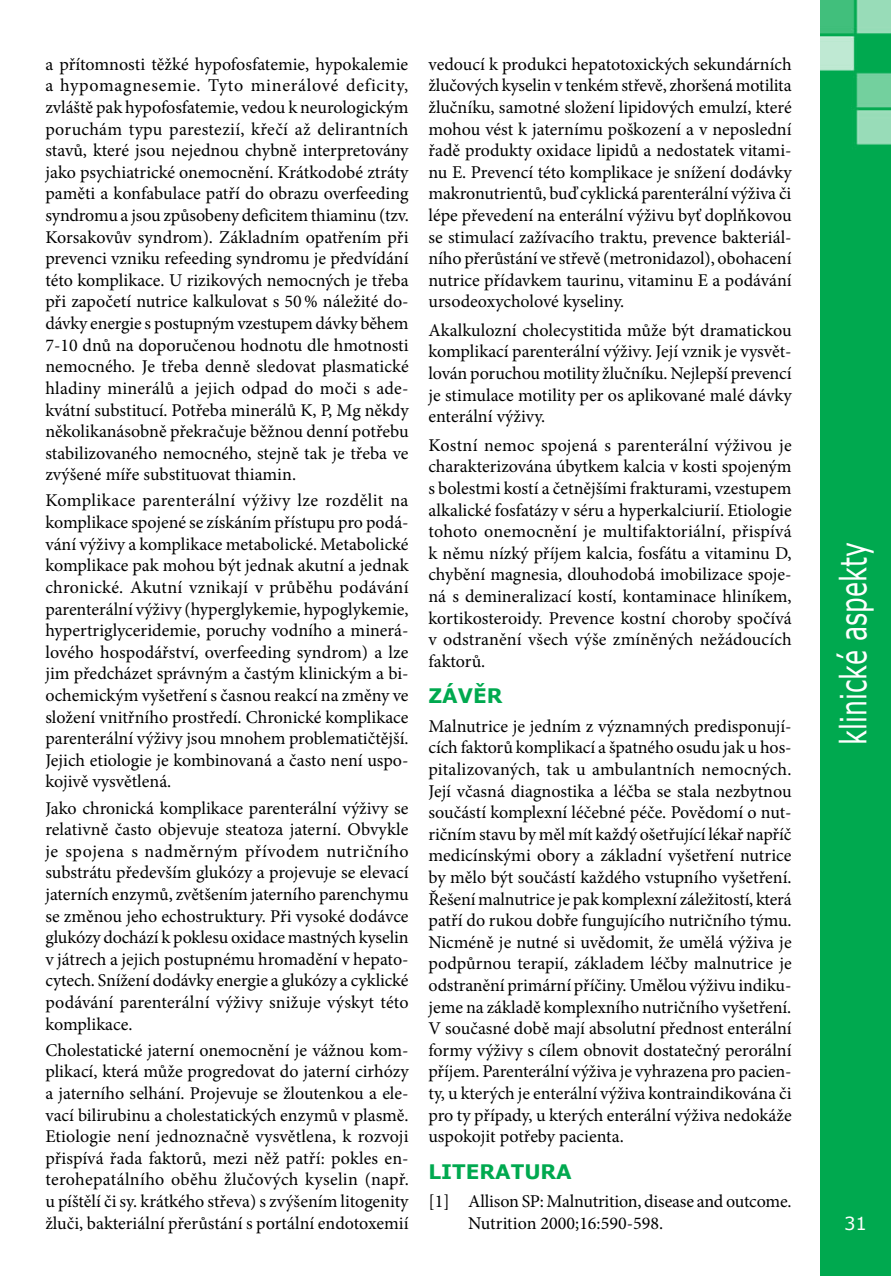
<style>
.page{position:relative;width:891px;height:1276px;background:#fff}
.page>*{position:absolute;margin:0;border:0;box-sizing:border-box;transform-origin:0 0}
.t1{font:36px "Verdana";color:#fff;scale:.7 1}
.t2{font:700 20px "Verdana";color:#00a94f}
.t3{font:18px/21.6px "Minion Pro";color:#000;text-align:justify}
.t4{font:18px "Verdana";color:#fff}
</style>
<div class="page">
<div style="left:820px;top:0;width:70px;height:1276px;background:#00a94f"></div>
<p class="t3" style="left:45px;top:53px;width:365px">a přítomnosti těžké hypofosfatemie, hypokalemie a hypomagnesemie. Tyto minerálové deficity, zvláště pak hypofosfatemie, vedou k neurologickým poruchám typu parestezií, křečí až delirantních stavů, které jsou nejednou chybně interpretovány jako psychiatrické onemocnění. Krátkodobé ztráty paměti a konfabulace patří do obrazu overfeeding syndromu a jsou způsobeny deficitem thiaminu (tzv.<br>Korsakovův syndrom). Základním opatřením při prevenci vzniku refeeding syndromu je předvídání této komplikace. U rizikových nemocných je třeba při započetí nutrice kalkulovat s 50% náležité do&shy;dávky energie s postupným vzestupem dávky během 7-10 dnů na doporučenou hodnotu dle hmotnosti nemocného. Je třeba denně sledovat plasmatické hladiny minerálů a jejich odpad do moči s ade&shy;kvátní substitucí. Potřeba minerálů K, P, Mg někdy několikanásobně překračuje běžnou denní potřebu stabilizovaného nemocného, stejně tak je třeba ve zvýšené míře substituovat thiamin.</p>
<p class="t3" style="left:45px;top:490px;width:364px">Komplikace parenterální výživy lze rozdělit na komplikace spojené se získáním přístupu pro podá&shy;vání výživy a komplikace metabolické. Metabolické komplikace pak mohou být jednak akutní a jednak chronické. Akutní vznikají v průběhu podávání parenterální výživy (hyperglykemie, hypoglykemie, hypertriglyceridemie, poruchy vodního a minerá&shy;lového hospodářství, overfeeding syndrom) a lze jim předcházet správným a častým klinickým a bi&shy;ochemickým vyšetření s časnou reakcí na změny ve složení vnitřního prostředí. Chronické komplikace parenterální výživy jsou mnohem problematičtější.<br>Jejich etiologie je kombinovaná a často není uspo&shy;kojivě vysvětlená.</p>
<p class="t3" style="left:45px;top:797px;width:365px">Jako chronická komplikace parenterální výživy se relativně často objevuje steatoza jaterní. Obvykle je spojena s nadměrným přívodem nutričního substrátu především glukózy a projevuje se elevací jaterních enzymů, zvětšením jaterního parenchymu se změnou jeho echostruktury. Při vysoké dodávce glukózy dochází k poklesu oxidace mastných kyselin v játrech a jejich postupnému hromadění v hepato&shy;cytech. Snížení dodávky energie a glukózy a cyklické podávání parenterální výživy snižuje výskyt této komplikace.</p>
<p class="t3" style="left:45px;top:1039px;width:365px">Cholestatické jaterní onemocnění je vážnou kom&shy;plikací, která může progredovat do jaterní cirhózy a jaterního selhání. Projevuje se žloutenkou a ele&shy;vací bilirubinu a cholestatických enzymů v plasmě.<br>Etiologie není jednoznačně vysvětlena, k rozvoji přispívá řada faktorů, mezi něž patří: pokles en&shy;terohepatálního oběhu žlučových kyselin (např. u píštělí či sy. krátkého střeva) s zvýšením litogenity žluči, bakteriální přerůstání s portální endotoxemií</p>
<p class="t3" style="left:428px;top:53px;width:364px">vedoucí k produkci hepatotoxických sekundárních žlučových kyselin v tenkém střevě, zhoršená motilita žlučníku, samotné složení lipidových emulzí, které mohou vést k jaternímu poškození a v neposlední řadě produkty oxidace lipidů a nedostatek vitami&shy;nu E. Prevencí této komplikace je snížení dodávky makronutrientů, buď cyklická parenterální výživa či lépe převedení na enterální výživu byť doplňkovou se stimulací zažívacího traktu, prevence bakteriál&shy;ního přerůstání ve střevě (metronidazol), obohacení nutrice přídavkem taurinu, vitaminu E a podávání ursodeoxycholové kyseliny.</p>
<p class="t3" style="left:428px;top:319px;width:364px">Akalkulozní cholecystitida může být dramatickou komplikací parenterální výživy. Její vznik je vysvět&shy;lován poruchou motility žlučníku. Nejlepší prevencí je stimulace motility per os aplikované malé dávky enterální výživy.</p>
<p class="t3" style="left:428px;top:434px;width:364px">Kostní nemoc spojená s parenterální výživou je charakterizována úbytkem kalcia v kosti spojeným s bolestmi kostí a četnějšími frakturami, vzestupem alkalické fosfatázy v séru a hyperkalciurií. Etiologie tohoto onemocnění je multifaktoriální, přispívá k němu nízký příjem kalcia, fosfátu a vitaminu D, chybění magnesia, dlouhodobá imobilizace spoje&shy;ná s demineralizací kostí, kontaminace hliníkem, kortikosteroidy. Prevence kostní choroby spočívá v odstranění všech výše zmíněných nežádoucích faktorů.</p>
<p class="t2" style="left:428px;top:683px;width:75px">ZÁVĚR</p>
<p class="t3" style="left:428px;top:715px;width:365px">Malnutrice je jedním z významných predisponují&shy;cích faktorů komplikací a špatného osudu jak u hos&shy;pitalizovaných, tak u ambulantních nemocných.<br>Její včasná diagnostika a léčba se stala nezbytnou součástí komplexní léčebné péče. Povědomí o nut&shy;ričním stavu by měl mít každý ošetřující lékař napříč medicínskými obory a základní vyšetření nutrice by mělo být součástí každého vstupního vyšetření.<br>Řešení malnutrice je pak komplexní záležitostí, která patří do rukou dobře fungujícího nutričního týmu.<br>Nicméně je nutné si uvědomit, že umělá výživa je podpůrnou terapií, základem léčby malnutrice je odstranění primární příčiny. Umělou výživu indiku&shy;jeme na základě komplexního nutričního vyšetření.<br>V současné době mají absolutní přednost enterální formy výživy s cílem obnovit dostatečný perorální příjem. Parenterální výživa je vyhrazena pro pacien&shy;ty, u kterých je enterální výživa kontraindikována či pro ty případy, u kterých enterální výživa nedokáže uspokojit potřeby pacienta.</p>
<p class="t2" style="left:428px;top:1158px;width:145px">LITERATU RA</p>
<p class="t3" style="left:468px;top:1190px;width:324px;text-indent:-40px">[1] Allison SP: Malnutrition, disease and outcome.<br>Nutrition 2000;16:590-598.</p>
<h1 class="t1" style="left:830px;top:745px;width:290px;rotate:-90deg">klinické aspekty</h1>
<p class="t4" style="left:843px;top:1211px;width:24px">31</p>
</div>
